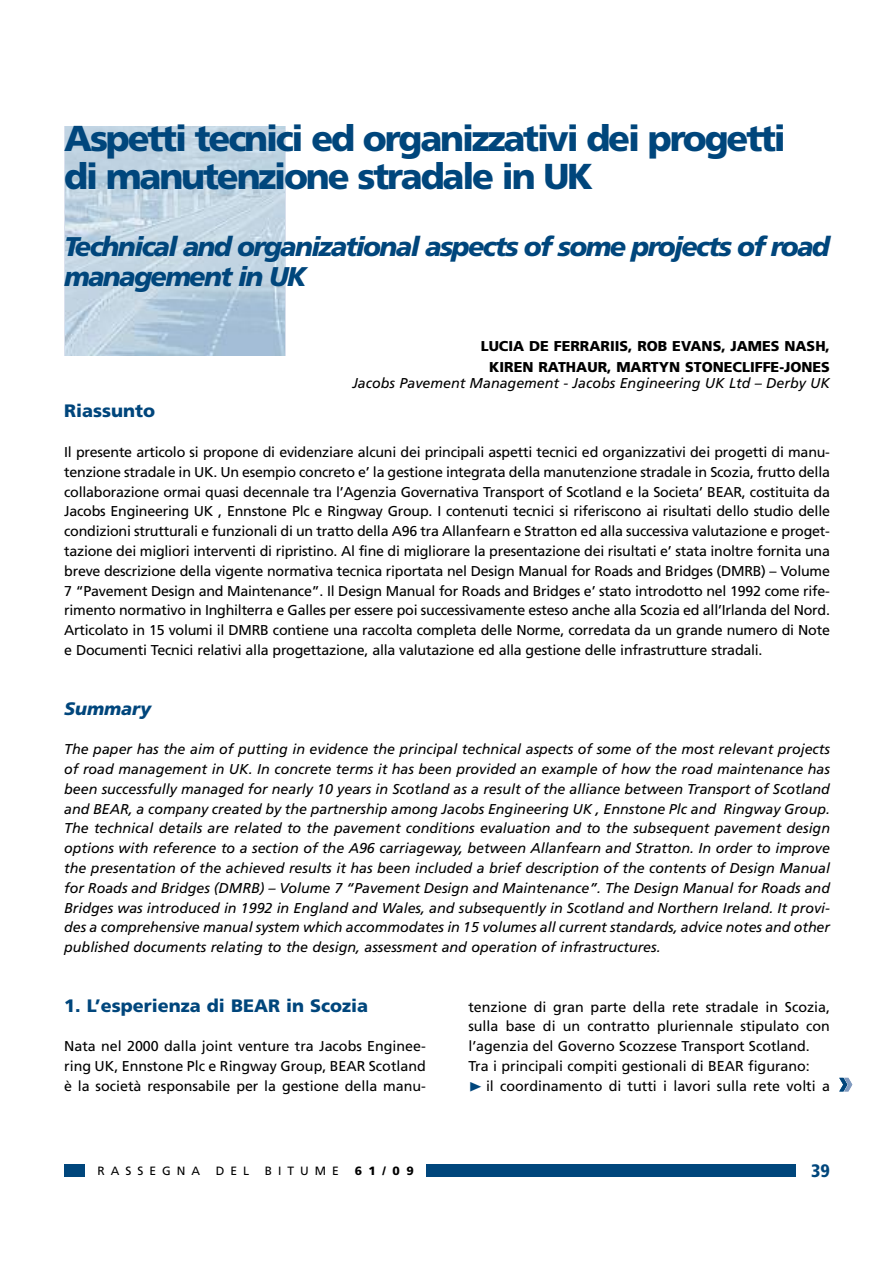
<style>
.page{position:relative;width:893px;height:1262px;background:#fff}
.page>*{position:absolute;margin:0;border:0;box-sizing:border-box;transform-origin:0 0}
.t1{font:900 36px/37.5px "Frutiger";letter-spacing:-.06em;color:#00467c}
.t2{font:italic 900 27px/30px "Frutiger";letter-spacing:-.06em;color:#00467c}
.t3{font:900 18px "Frutiger";color:#00467c}
.t4{font:italic 900 18px "Frutiger";color:#00467c}
.t5{font:900 condensed 18px "Frutiger";color:#00467c}
.t6{font:14.25px/19.8px "Frutiger";color:#000;text-align:justify}
.t7{font:italic 14.25px/19.8px "Frutiger";color:#000;text-align:justify}
.t8{font:900 14.25px/21px "Frutiger";color:#000;text-align:center}
.t9{font:12px "Frutiger";letter-spacing:.5em;color:#000}
.t10{font:900 12px "Frutiger";color:#000}
.s1{font-family:"Zeal";color:#00467c}
</style>
<div class="page">
<img style="left:66px;top:126px;width:219px;height:230px">
<div style="left:64px;top:1164px;width:732px;height:12px;background:#00467c"></div>
<div style="left:85px;top:1159px;width:341px;height:24px;background:#fff"></div>
<svg style="left:839px;top:1077px;width:13px;height:14px"></svg>
<h1 class="t1" style="left:64px;top:120px;width:723px">Aspetti tecnici ed organizzativi dei progetti di manutenzione stradale in UK</h1>
<h2 class="t2" style="left:64px;top:232px;width:767px">Technical and organizational aspects of some projects of road management in UK</h2>
<p class="t8" style="left:481px;top:335px;width:351px">LUCIA DE FERRARIIS, ROB EVANS, JAMES NASH,<br>KIREN RATHAUR, MARTYN STONECLIFFE-JONES</p>
<p class="t7" style="left:352px;top:373px;width:479px">Jacobs Pavement Management - Jacobs Engineering UK Ltd – Derby UK</p>
<p class="t3" style="left:64px;top:400px;width:93px">Riassunto</p>
<p class="t6" style="left:64px;top:442px;width:767px">Il presente articolo si propone di evidenziare alcuni dei principali aspetti tecnici ed organizzativi dei progetti di manu&shy;tenzione stradale in UK. Un esempio concreto e’ la gestione integrata della manutenzione stradale in Scozia, frutto della collaborazione ormai quasi decennale tra l’Agenzia Governativa Transport of Scotland e la Societa’ BEAR, costituita da Jacobs Engineering UK , Ennstone Plc e Ringway Group. I contenuti tecnici si riferiscono ai risultati dello studio delle condizioni strutturali e funzionali di un tratto della A96 tra Allanfearn e Stratton ed alla successiva valutazione e proget&shy;tazione dei migliori interventi di ripristino. Al fine di migliorare la presentazione dei risultati e’ stata inoltre fornita una breve descrizione della vigente normativa tecnica riportata nel Design Manual for Roads and Bridges (DMRB) – Volume 7 “Pavement Design and Maintenance”. Il Design Manual for Roads and Bridges e’ stato introdotto nel 1992 come rife&shy;rimento normativo in Inghilterra e Galles per essere poi successivamente esteso anche alla Scozia ed all’Irlanda del Nord.<br>Articolato in 15 volumi il DMRB contiene una raccolta completa delle Norme, corredata da un grande numero di Note e Documenti Tecnici relativi alla progettazione, alla valutazione ed alla gestione delle infrastrutture stradali.</p>
<p class="t4" style="left:64px;top:697px;width:88px">Summary</p>
<p class="t7" style="left:64px;top:739px;width:767px">The paper has the aim of putting in evidence the principal technical aspects of some of the most relevant projects of road management in UK. In concrete terms it has been provided an example of how the road maintenance has been successfully managed for nearly 10 years in Scotland as a result of the alliance between Transport of Scotland and BEAR, a company created by the partnership among Jacobs Engineering UK , Ennstone Plc and Ringway Group.<br>The technical details are related to the pavement conditions evaluation and to the subsequent pavement design options with reference to a section of the A96 carriageway, between Allanfearn and Stratton. In order to improve the presentation of the achieved results it has been included a brief description of the contents of Design Manual for Roads and Bridges (DMRB) – Volume 7 “Pavement Design and Maintenance”. The Design Manual for Roads and Bridges was introduced in 1992 in England and Wales, and subsequently in Scotland and Northern Ireland. It provi&shy;des a comprehensive manual system which accommodates in 15 volumes all current standards, advice notes and other published documents relating to the design, assessment and operation of infrastructures.</p>
<p class="t3" style="left:64px;top:994px;width:305px">1. L’esperienza di BEAR in Scozia</p>
<p class="t6" style="left:64px;top:1036px;width:363px">Nata nel 2000 dalla joint venture tra Jacobs Enginee&shy;ring UK, Ennstone Plc e Ringway Group, BEAR Scotland è la società responsabile per la gestione della manu-</p>
<p class="t6" style="left:468px;top:996px;width:363px;text-align:left">tenzione di gran parte della rete stradale in Scozia, sulla base di un contratto pluriennale stipulato con l’agenzia del Governo Scozzese Transport Scotland.<br>Tra i principali compiti gestionali di BEAR figurano: <span class="s1">❿☎</span>il coordinamento di tutti i lavori sulla rete volti a</p>
<p class="t9" style="left:97px;top:1163px;width:104px">RASSEGNA</p>
<p class="t9" style="left:216px;top:1163px;width:35px">DEL</p>
<p class="t9" style="left:265px;top:1163px;width:76px">BITUME</p>
<p class="t10" style="left:354px;top:1163px;width:61px">61/09</p>
<p class="t5" style="left:811px;top:1159px;width:20px">39</p>
</div>
